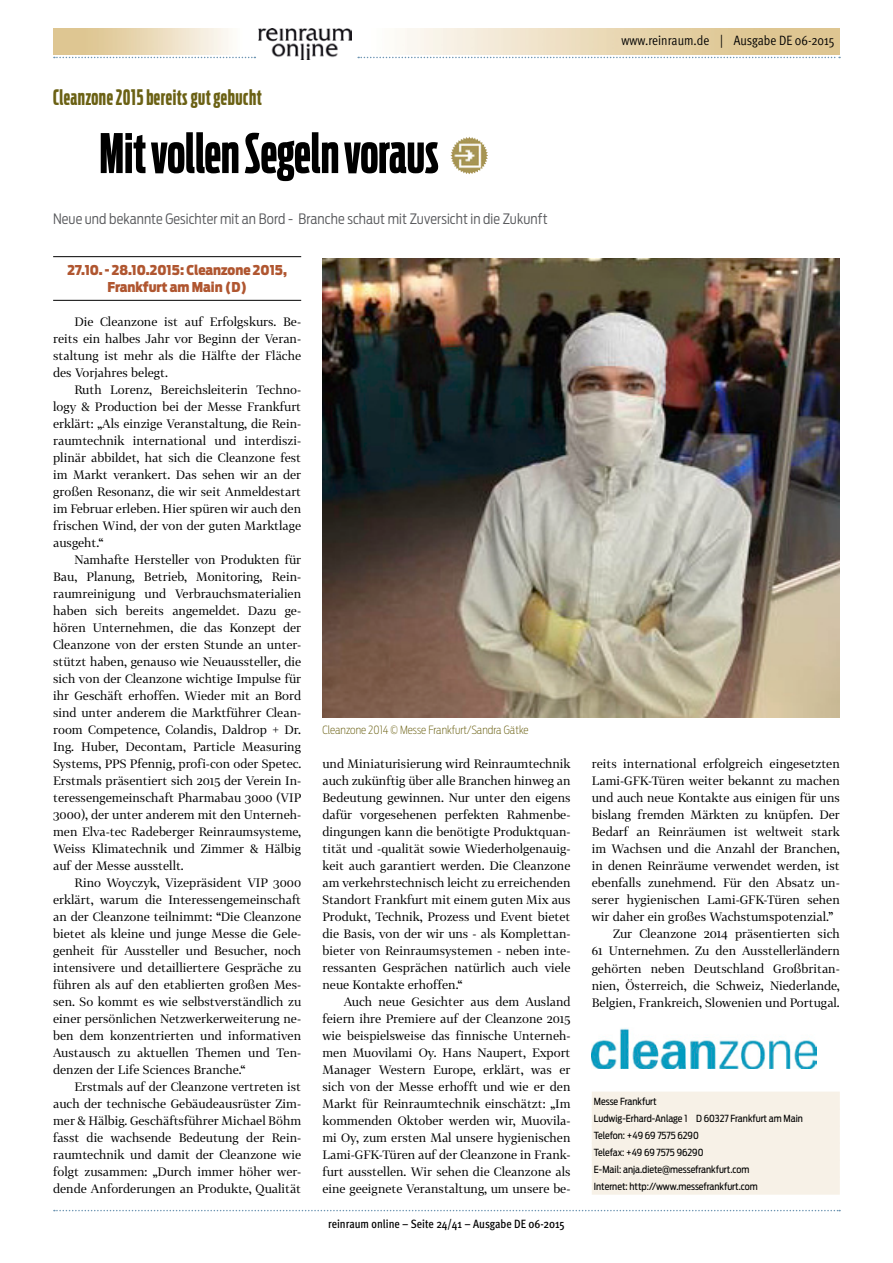
<style>
.page{position:relative;width:893px;height:1263px;background:#fff}
.page>*{position:absolute;margin:0;border:0;box-sizing:border-box;transform-origin:0 0}
.t1{font:700 54px "Antenna Comp";color:#000}
.t2{font:700 21px "Antenna Comp";letter-spacing:.025em;color:#6b6114}
.t3{font:300 14.25px "Antenna Cond";letter-spacing:.005em;color:#57585b}
.t4{font:900 13.5px/16.5px "Antenna Cond";color:#b05630;text-align:center}
.t5{font:13.5px "Meta OT Cond Norm";color:#000}
.t6{font:12px/17px "Tabac G2";color:#000;text-align:justify}
.t7{font:500 condensed 12px "Meta OT";color:#000}
.t8{font:200 11.25px "Antenna Cond";color:#6b6114}
.t9{font:9.75px/17px "Antenna Cond";color:#000}
</style>
<div class="page">
<svg style="left:358px;top:57px;width:482px;height:1px"></svg>
<svg style="left:54px;top:57px;width:201px;height:1px"></svg>
<svg style="left:54px;top:1210px;width:786px;height:1px"></svg>
<img style="left:258px;top:29px;width:94px;height:31px">
<hr style="left:53px;top:256px;width:248px;height:1px;background:#000">
<hr style="left:53px;top:300px;width:248px;height:1px;background:#000">
<div style="left:592px;top:1091px;width:248px;height:18px;background:#f7f1e7"></div>
<div style="left:592px;top:1108px;width:248px;height:18px;background:#f7f1e7"></div>
<div style="left:592px;top:1125px;width:248px;height:18px;background:#f7f1e7"></div>
<div style="left:592px;top:1143px;width:248px;height:18px;background:#f7f1e7"></div>
<div style="left:592px;top:1160px;width:248px;height:18px;background:#f7f1e7"></div>
<div style="left:592px;top:1177px;width:248px;height:18px;background:#f7f1e7"></div>
<img style="left:592px;top:1028px;width:225px;height:40px">
<img style="left:322px;top:258px;width:518px;height:459px">
<img style="left:450px;top:137px;width:38px;height:37px">
<h2 class="t2" style="left:53px;top:86px;width:210px">Cleanzone 2015 bereits gut gebucht</h2>
<h1 class="t1" style="left:99px;top:124px;width:341px">Mit vollen Segeln voraus</h1>
<p class="t3" style="left:53px;top:210px;width:496px">Neue und bekannte Gesichter mit an Bord - Branche schaut mit Zuversicht in die Zukunft</p>
<p class="t4" style="left:67px;top:262px;width:221px">27.10. - 28.10.2015: Cleanzone 2015,<br>Frankfurt am Main (D)</p>
<p class="t6" style="left:53px;top:313px;width:250px;text-indent:21px">Die Cleanzone ist auf Erfolgskurs. Be&shy;reits ein halbes Jahr vor Beginn der Veran&shy;staltung ist mehr als die Hälfte der Fläche des Vorjahres belegt.</p>
<p class="t6" style="left:53px;top:381px;width:250px;text-indent:21px">Ruth Lorenz, Bereichsleiterin Techno&shy;logy &amp; Production bei der Messe Frankfurt erklärt: „Als einzige Veranstaltung, die Rein&shy;raumtechnik international und interdiszi&shy;plinär abbildet, hat sich die Cleanzone fest im Markt verankert. Das sehen wir an der großen Resonanz, die wir seit Anmeldestart im Februar erleben. Hier spüren wir auch den frischen Wind, der von der guten Marktlage ausgeht.“</p>
<p class="t6" style="left:53px;top:551px;width:250px;text-indent:21px">Namhafte Hersteller von Produkten für Bau, Planung, Betrieb, Monitoring, Rein&shy;raumreinigung und Verbrauchsmaterialien haben sich bereits angemeldet. Dazu ge&shy;hören Unternehmen, die das Konzept der Cleanzone von der ersten Stunde an unter&shy;stützt haben, genauso wie Neuaussteller, die sich von der Cleanzone wichtige Impulse für ihr Geschäft erhoffen. Wieder mit an Bord sind unter anderem die Marktführer Clean&shy;room Competence, Colandis, Daldrop + Dr.<br>Ing. Huber, Decontam, Particle Measuring Systems, PPS Pfennig, profi-con oder Spetec.<br>Erstmals präsentiert sich 2015 der Verein In&shy;teressengemeinschaft Pharmabau 3000 (VIP 3000), der unter anderem mit den Unterneh&shy;men Elva-tec Radeberger Reinraumsysteme, Weiss Klimatechnik und Zimmer &amp; Hälbig auf der Messe ausstellt.</p>
<p class="t6" style="left:53px;top:874px;width:250px;text-indent:21px">Rino Woyczyk, Vizepräsident VIP 3000 erklärt, warum die Interessengemeinschaft an der Cleanzone teilnimmt: “Die Cleanzone bietet als kleine und junge Messe die Gele&shy;genheit für Aussteller und Besucher, noch intensivere und detailliertere Gespräche zu führen als auf den etablierten großen Mes&shy;sen. So kommt es wie selbstverständlich zu einer persönlichen Netzwerkerweiterung ne&shy;ben dem konzentrierten und informativen Austausch zu aktuellen Themen und Ten&shy;denzen der Life Sciences Branche.“</p>
<p class="t6" style="left:53px;top:1078px;width:250px;text-indent:21px">Erstmals auf der Cleanzone vertreten ist auch der technische Gebäudeausrüster Zim&shy;mer &amp; Hälbig. Geschäftsführer Michael Böhm fasst die wachsende Bedeutung der Rein&shy;raumtechnik und damit der Cleanzone wie folgt zusammen: „Durch immer höher wer&shy;dende Anforderungen an Produkte, Qualität</p>
<p class="t8" style="left:322px;top:724px;width:208px">Cleanzone 2014 © Messe Frankfurt/Sandra Gätke</p>
<p class="t6" style="left:322px;top:755px;width:250px">und Miniaturisierung wird Reinraumtechnik auch zukünftig über alle Branchen hinweg an Bedeutung gewinnen. Nur unter den eigens dafür vorgesehenen perfekten Rahmenbe&shy;dingungen kann die benötigte Produktquan&shy;tität und -qualität sowie Wiederholgenauig&shy;keit auch garantiert werden. Die Cleanzone am verkehrstechnisch leicht zu erreichenden Standort Frankfurt mit einem guten Mix aus Produkt, Technik, Prozess und Event bietet die Basis, von der wir uns - als Komplettan&shy;bieter von Reinraumsystemen - neben inte&shy;ressanten Gesprächen natürlich auch viele neue Kontakte erhoffen.“</p>
<p class="t6" style="left:322px;top:993px;width:250px;text-indent:21px">Auch neue Gesichter aus dem Ausland feiern ihre Premiere auf der Cleanzone 2015 wie beispielsweise das finnische Unterneh&shy;men Muovilami Oy. Hans Naupert, Export Manager Western Europe, erklärt, was er sich von der Messe erhofft und wie er den Markt für Reinraumtechnik einschätzt: „Im kommenden Oktober werden wir, Muovila&shy;mi Oy, zum ersten Mal unsere hygienischen Lami-GFK-Türen auf der Cleanzone in Frank&shy;furt ausstellen. Wir sehen die Cleanzone als eine geeignete Veranstaltung, um unsere be-</p>
<p class="t7" style="left:328px;top:1216px;width:238px">reinraum online – Seite 24/41 – Ausgabe DE 06-2015</p>
<p class="t5" style="left:621px;top:32px;width:215px">www.reinraum.de | Ausgabe DE 06-2015</p>
<p class="t6" style="left:592px;top:755px;width:250px">reits international erfolgreich eingesetzten</p>
<p class="t6" style="left:592px;top:772px;width:250px">Lami-GFK-Türen weiter bekannt zu machen</p>
<p class="t6" style="left:592px;top:789px;width:250px">und auch neue Kontakte aus einigen für uns</p>
<p class="t6" style="left:592px;top:806px;width:250px">bislang fremden Märkten zu knüpfen. Der</p>
<p class="t6" style="left:592px;top:823px;width:250px">Bedarf an Reinräumen ist weltweit stark</p>
<p class="t6" style="left:592px;top:840px;width:250px">im Wachsen und die Anzahl der Branchen,</p>
<p class="t6" style="left:592px;top:857px;width:250px">in denen Reinräume verwendet werden, ist</p>
<p class="t6" style="left:592px;top:874px;width:250px">ebenfalls zunehmend. Für den Absatz un-</p>
<p class="t6" style="left:592px;top:891px;width:250px">serer hygienischen Lami-GFK-Türen sehen</p>
<p class="t6" style="left:592px;top:908px;width:243px">wir daher ein großes Wachstumspotenzial.”</p>
<p class="t6" style="left:613px;top:925px;width:228px">Zur Cleanzone 2014 präsentierten sich</p>
<p class="t6" style="left:592px;top:942px;width:250px">61 Unternehmen. Zu den Ausstellerländern</p>
<p class="t6" style="left:592px;top:959px;width:250px">gehörten neben Deutschland Großbritan-</p>
<p class="t6" style="left:592px;top:976px;width:250px">nien, Österreich, die Schweiz, Niederlande,</p>
<p class="t6" style="left:592px;top:993px;width:250px">Belgien, Frankreich, Slowenien und Portugal.</p>
<p class="t9" style="left:594px;top:1093px;width:210px">Messe Frankfurt<br>Ludwig-Erhard-Anlage 1 D 60327 Frankfurt am Main Telefon: +49 69 7575 6290<br>Telefax: +49 69 7575 96290<br>E-Mail: anja.diete@messefrankfurt.com<br>Internet: http://www.messefrankfurt.com</p>
</div>
